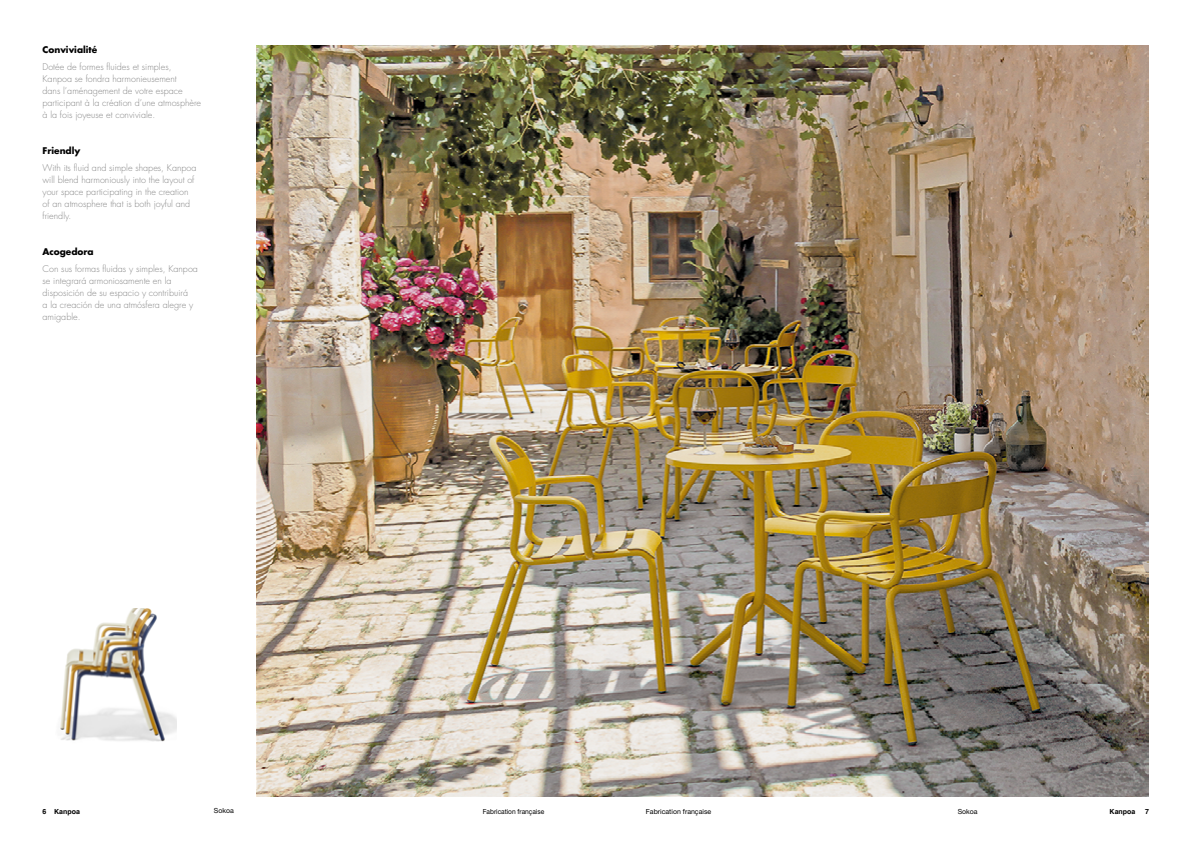
<style>
.page{position:relative;width:1191px;height:842px;background:#fff}
.page>*{position:absolute;margin:0;border:0;box-sizing:border-box;transform-origin:0 0}
.t1{font:300 9px/12px "Futura Std";color:#878787}
.t2{font:700 9px "Futura Std";color:#000}
.t3{font:7px "Helvetica Neue LT Std";color:#000}
.t4{font:7px "Helvetica Neue LT Std";color:#000;scale:.94 1}
.t5{font:700 7px "Helvetica";color:#000}
</style>
<div class="page">
<img style="left:257px;top:45px;width:891px;height:752px">
<img style="left:60px;top:609px;width:116px;height:133px">
<p class="t2" style="left:43px;top:43px;width:56px">Convivialité</p>
<p class="t1" style="left:43px;top:61px;width:160px">Dotée de formes fluides et simples, Kanpoa se fondra harmonieusement<br>dans l’aménagement de votre espace participant à la création d’une atmosphère à la fois joyeuse et conviviale.</p>
<p class="t2" style="left:43px;top:144px;width:39px">Friendly</p>
<p class="t1" style="left:43px;top:162px;width:155px">With its fluid and simple shapes, Kanpoa will blend harmoniously into the layout of your space participating in the creation of an atmosphere that is both joyful and friendly.</p>
<p class="t2" style="left:43px;top:245px;width:53px">Acogedora</p>
<p class="t1" style="left:43px;top:263px;width:157px">Con sus formas fluidas y simples, Kanpoa se integrará armoniosamente en la disposición de su espacio y contribuirá<br>a la creación de una atmósfera alegre y amigable.</p>
<p class="t5" style="left:43px;top:807px;width:39px">6 Kanpoa</p>
<p class="t3" style="left:214px;top:806px;width:21px">Sokoa</p>
<p class="t4" style="left:483px;top:807px;width:67px">Fabrication française</p>
<p class="t3" style="left:646px;top:807px;width:67px">Fabrication française</p>
<p class="t3" style="left:957px;top:807px;width:21px">Sokoa</p>
<p class="t5" style="left:1109px;top:807px;width:27px">Kanpoa</p>
<p class="t5" style="left:1145px;top:807px;width:5px">7</p>
</div>
